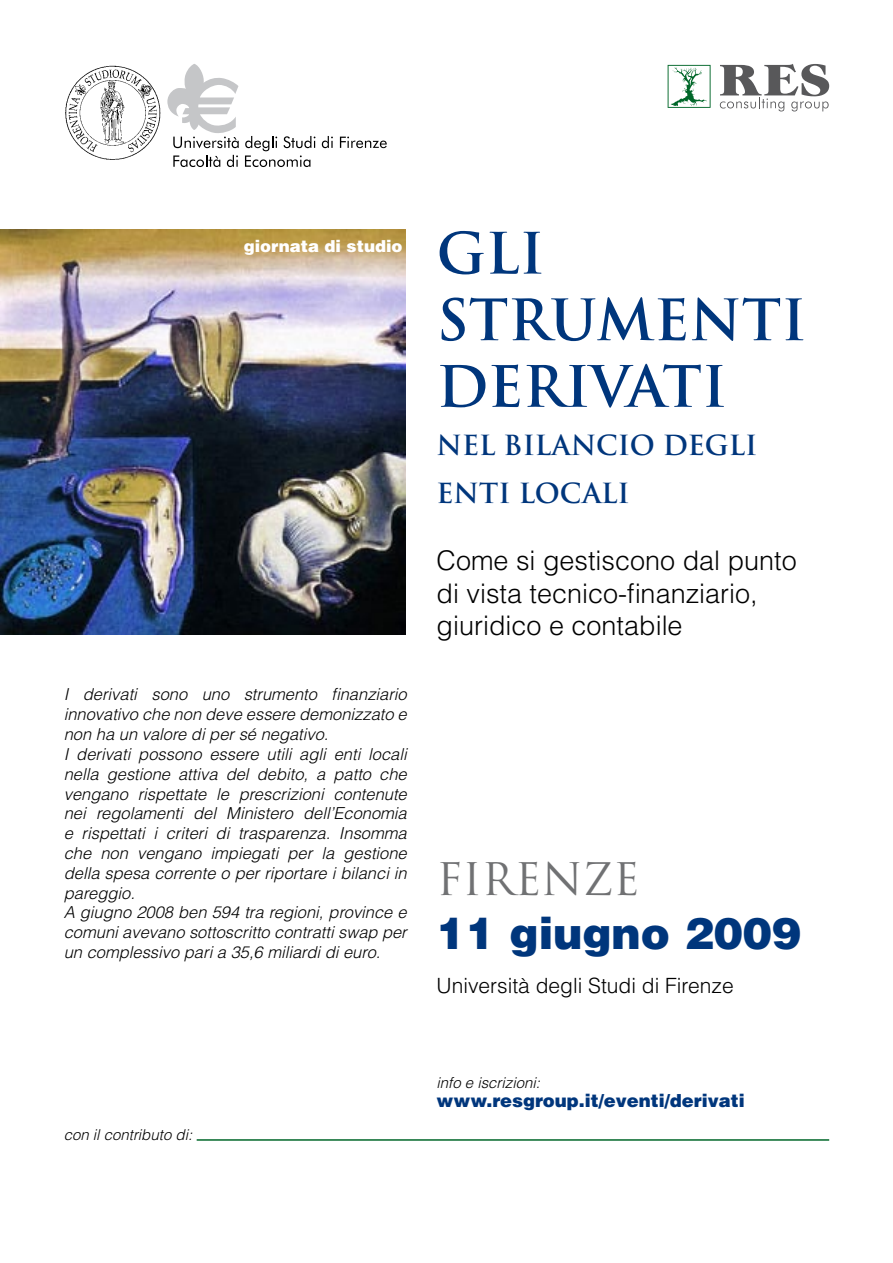
<style>
.page{position:relative;width:893px;height:1263px;background:#fff}
.page>*{position:absolute;margin:0;border:0;box-sizing:border-box;transform-origin:0 0}
.t1{font:700 55.5px/66.6px "Trajan";color:#00367c}
.t2{font:900 43.8px "Helvetica";color:#00367c}
.t3{font:43.8px "Trajan";color:#707173}
.t4{font:300 27px/32.4px "Helvetica";color:#000}
.t5{font:700 27px/48px "Trajan";color:#00367c}
.t6{font:300 21px "Helvetica";color:#000}
.t7{font:900 18px "Helvetica";color:#00367c}
.t8{font:italic 300 16.5px/19.8px "Helvetica";color:#000}
.t9{font:900 16.5px "Helvetica";color:#fff}
.t10{font:italic 300 15px "Helvetica";color:#000}
</style>
<div class="page">
<svg style="left:720px;top:64px;width:109px;height:47px"></svg>
<svg style="left:668px;top:65px;width:43px;height:43px"></svg>
<hr style="left:197px;top:1139px;width:632px;height:2px;background:#006729">
<img style="left:65px;top:65px;width:96px;height:95px">
<svg style="left:173px;top:155px;width:47px;height:12px"></svg>
<svg style="left:227px;top:155px;width:11px;height:12px"></svg>
<svg style="left:167px;top:64px;width:72px;height:84px"></svg>
<svg style="left:245px;top:136px;width:70px;height:31px"></svg>
<svg style="left:322px;top:136px;width:11px;height:12px"></svg>
<svg style="left:340px;top:137px;width:47px;height:11px"></svg>
<img style="left:0;top:230px;width:405px;height:405px">
<p class="t9" style="left:244px;top:235px;width:160px">giornata di studio</p>
<p class="t8" style="left:64px;top:684px;width:345px">I derivati sono uno strumento finanziario innovativo che non deve essere demonizzato e non ha un valore di per sé negativo.<br>I derivati possono essere utili agli enti locali nella gestione attiva del debito, a patto che vengano rispettate le prescrizioni contenute nei regolamenti del Ministero dell’Economia e rispettati i criteri di trasparenza. Insomma che non vengano impiegati per la gestione della spesa corrente o per riportare i bilanci in pareggio.<br>A giugno 2008 ben 594 tra regioni, province e comuni avevano sottoscritto contratti swap per un complessivo pari a 35,6 miliardi di euro.</p>
<h1 class="t1" style="left:437px;top:220px;width:371px">GLI<br>STRUMENTI<br>DERIVATI</h1>
<h3 class="t5" style="left:437px;top:421px;width:322px">NEL BILANCIO DEGLI<br>ENTI LOCALI</h3>
<h3 class="t4" style="left:437px;top:544px;width:362px">Come si gestiscono dal punto di vista tecnico-finanziario, giuridico e contabile</h3>
<h2 class="t3" style="left:437px;top:853px;width:205px">FIRENZE</h2>
<h2 class="t2" style="left:437px;top:905px;width:366px">11 giugno 2009</h2>
<p class="t6" style="left:437px;top:973px;width:299px">Università degli Studi di Firenze</p>
<p class="t10" style="left:64px;top:1125px;width:130px">con il contributo di:</p>
<p class="t10" style="left:437px;top:1073px;width:105px">info e iscrizioni:</p>
<p class="t7" style="left:437px;top:1089px;width:310px">www.resgroup.it/eventi/derivati</p>
</div>
